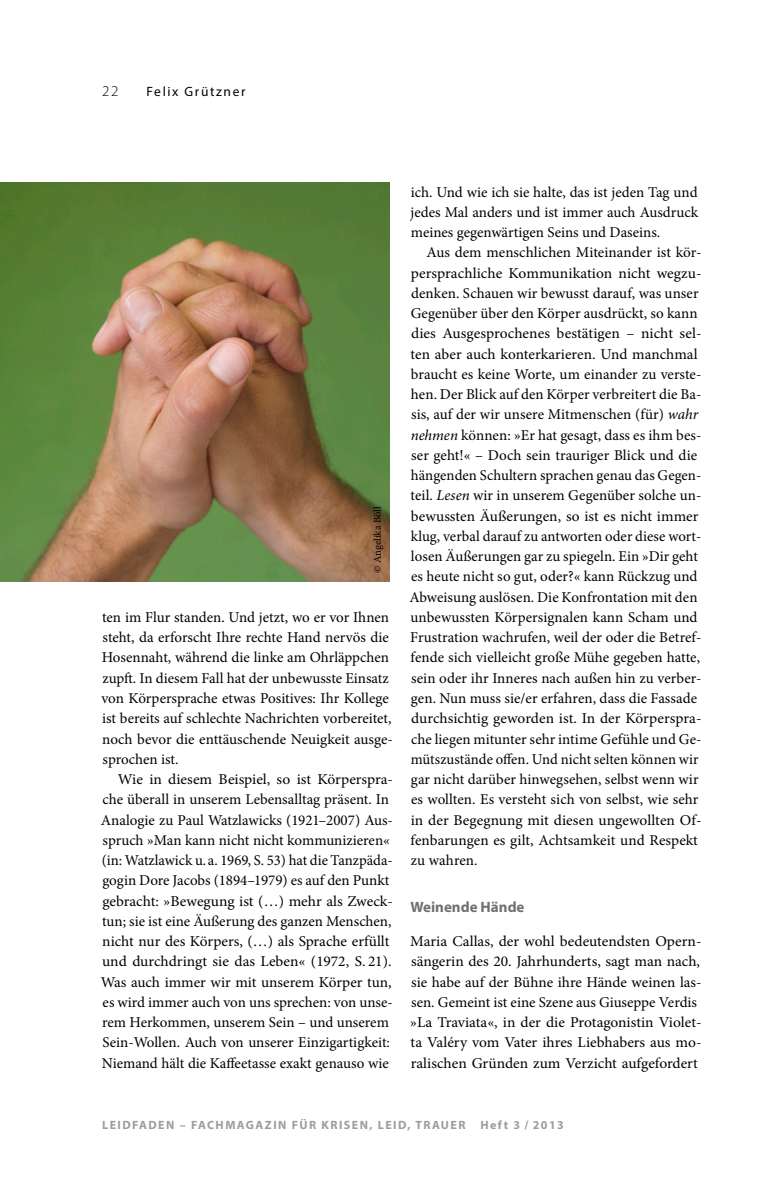
<style>
.page{position:relative;width:766px;height:1191px;background:#fff}
.page>*{position:absolute;margin:0;border:0;box-sizing:border-box;transform-origin:0 0}
.Haupttext_mit_Einzug{font:15px/20.2px "Minion Pro";color:#000}
.Haupttext{font:15px/20.2px "Minion Pro";color:#000}
.Zwischenueberschrift{font:700 15px "Myriad Pro";color:#6f7172}
.Kolumne{font:300 15px "Myriad Pro";color:#000}
.Kolumne-2{font:13.5px "Myriad Pro";letter-spacing:.12em;color:#000}
.Kolumne_unten_links{font:700 12px "Myriad Pro";letter-spacing:.12em;color:#9c9d9f}
.Bildnachweis{font:10.5px "Minion Pro";letter-spacing:-.005em;color:#000}
.s1{font-style:italic}
</style>
<div class="page">
<img style="left:0;top:183px;width:389px;height:398px">
<p class="Kolumne" style="left:102px;top:82px;width:18px">22</p>
<p class="Kolumne-2" style="left:146px;top:83px;width:100px">Felix Grützner</p>
<p class="Bildnachweis" style="left:370px;top:573px;width:68px;rotate:-90deg">© Angelika Böll</p>
<p class="Haupttext" style="left:101px;top:607px;width:293px">ten im Flur standen. Und jetzt, wo er vor Ihnen steht, da erforscht Ihre rechte Hand nervös die Hosennaht, während die linke am Ohrläppchen zupft. In diesem Fall hat der unbewusste Einsatz von Körpersprache etwas Positives: Ihr Kollege ist bereits auf schlechte Nachrichten vorbereitet, noch bevor die enttäuschende Neuigkeit ausge&shy;sprochen ist.</p>
<p class="Haupttext_mit_Einzug" style="left:101px;top:769px;width:294px;text-indent:17px">Wie in diesem Beispiel, so ist Körperspra&shy;che überall in unserem Lebensalltag präsent. In Analogie zu Paul Watzlawicks (1921–2007) Aus&shy;spruch »Man kann nicht nicht kommunizieren« (in: Watzlawick u. a. 1969, S. 53) hat die Tanzpäda&shy;gogin Dore Jacobs (1894–1979) es auf den Punkt gebracht: »Bewegung ist (…) mehr als Zweck&shy;tun; sie ist eine Äußerung des ganzen Menschen, nicht nur des Körpers, (…) als Sprache erfüllt und durchdringt sie das Leben« (1972, S. 21).<br>Was auch immer wir mit unserem Körper tun, es wird immer auch von uns sprechen: von unse&shy;rem Herkommen, unserem Sein – und unserem Sein-Wollen. Auch von unserer Einzigartigkeit:<br>Niemand hält die Kaffeetasse exakt genauso wie</p>
<p class="Haupttext_mit_Einzug" style="left:410px;top:182px;width:289px;text-align:justify">ich. Und wie ich sie halte, das ist jeden Tag und jedes Mal anders und ist immer auch Ausdruck meines gegenwärtigen Seins und Daseins.</p>
<p class="Haupttext_mit_Einzug" style="left:409px;top:242px;width:293px;text-indent:17px">Aus dem menschlichen Miteinander ist kör&shy;persprachliche Kommunikation nicht wegzu&shy;denken. Schauen wir bewusst darauf, was unser Gegenüber über den Körper ausdrückt, so kann dies Ausgesprochenes bestätigen – nicht sel&shy;ten aber auch konterkarieren. Und manchmal braucht es keine Worte, um einander zu verste&shy;hen. Der Blick auf den Körper verbreitert die Ba&shy;sis, auf der wir unsere Mitmenschen (für) <span class="s1">wahr nehmen</span> können: »Er hat gesagt, dass es ihm bes&shy;ser geht!« – Doch sein trauriger Blick und die hängenden Schultern sprachen genau das Gegen&shy;teil. <span class="s1">Lesen</span> wir in unserem Gegenüber solche un&shy;bewussten Äußerungen, so ist es nicht immer klug, verbal darauf zu antworten oder diese wort&shy;losen Äußerungen gar zu spiegeln. Ein »Dir geht es heute nicht so gut, oder?« kann Rückzug und Abweisung auslösen. Die Konfrontation mit den unbewussten Körpersignalen kann Scham und Frustration wachrufen, weil der oder die Betref&shy;fende sich vielleicht große Mühe gegeben hatte, sein oder ihr Inneres nach außen hin zu verber&shy;gen. Nun muss sie/er erfahren, dass die Fassade durchsichtig geworden ist. In der Körperspra&shy;che liegen mitunter sehr intime Gefühle und Ge&shy;mütszustände offen. Und nicht selten können wir gar nicht darüber hinwegsehen, selbst wenn wir es wollten. Es versteht sich von selbst, wie sehr in der Begegnung mit diesen ungewollten Of&shy;fenbarungen es gilt, Achtsamkeit und Respekt zu wahren.</p>
<p class="Zwischenueberschrift" style="left:410px;top:896px;width:116px">Weinende Hände</p>
<p class="Haupttext" style="left:410px;top:931px;width:293px">Maria Callas, der wohl bedeutendsten Opern&shy;sängerin des 20. Jahrhunderts, sagt man nach, sie habe auf der Bühne ihre Hände weinen las&shy;sen. Gemeint ist eine Szene aus Giuseppe Verdis »La Traviata«, in der die Protagonistin Violet&shy;ta Valéry vom Vater ihres Liebhabers aus mo&shy;ralischen Gründen zum Verzicht aufgefordert</p>
<p class="Kolumne_unten_links" style="left:102px;top:1117px;width:463px">LEIDFADEN – FACHMAGAZIN FÜR KRISEN, LEID, TRAUER Heft 3 / 2013</p>
</div>
